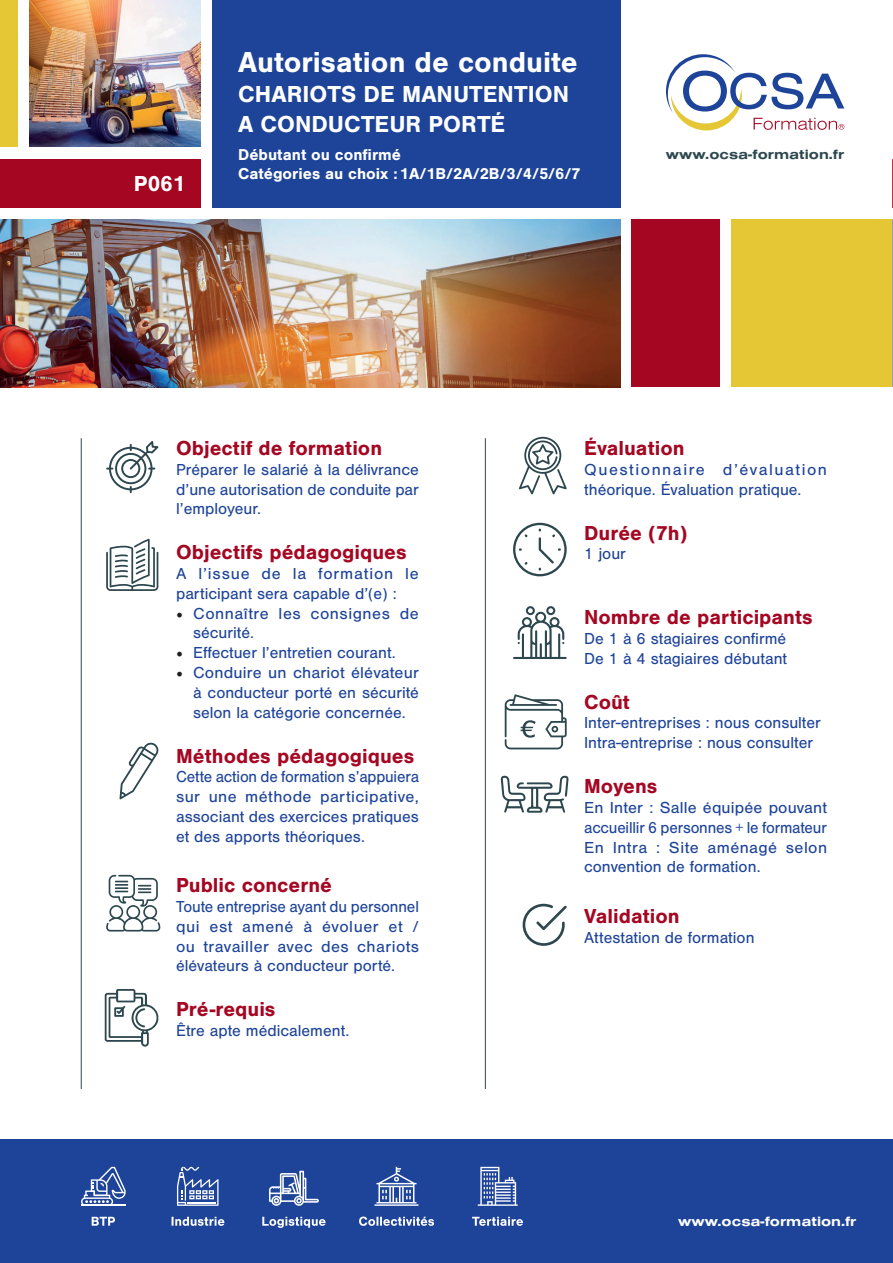
<style>
.page{position:relative;width:893px;height:1263px;background:#fff}
.page>*{position:absolute;margin:0;border:0;box-sizing:border-box;transform-origin:0 0}
.t1{font:700 30px "Nimbus San";color:#fff}
.t2{font:700 24px/30px "Nimbus San";color:#fff}
.t3{font:700 22.5px "Nimbus San";color:#fff}
.t4{font:700 21px "Nimbus San";color:#a50723}
.t5{font:16.5px/19.8px "Nimbus San";color:#1e4499;text-align:justify}
.t6{font:16.5px/19.8px "Nimbus San";letter-spacing:.03em;color:#1e4499}
.t7{font:700 16.35px/19.5px "Nimbus San";color:#fff}
.t8{font:700 13.95px "Nimbus San Ext";color:#2d474e}
.t9{font:700 13.95px "Nimbus San Ext";color:#fff}
.s1{font-family:"Minion Pro";font-size:18px;color:#231f20}
</style>
<div class="page">
<div style="left:0;top:0;width:18px;height:147px;background:#e5c735"></div>
<div style="left:731px;top:219px;width:161px;height:168px;background:#e5c735"></div>
<div style="left:212px;top:0;width:408px;height:208px;background:#1e4499"></div>
<div style="left:0;top:159px;width:200px;height:49px;background:#a50723"></div>
<div style="left:632px;top:219px;width:88px;height:168px;background:#a50723"></div>
<img style="left:29px;top:0;width:171px;height:147px">
<svg style="left:666px;top:54px;width:178px;height:76px"></svg>
<img style="left:0;top:219px;width:620px;height:168px">
<div style="left:0;top:1139px;width:893px;height:124px;background:#1e4499"></div>
<svg style="left:172px;top:1217px;width:52px;height:9px"></svg>
<svg style="left:177px;top:1167px;width:42px;height:39px"></svg>
<svg style="left:81px;top:1167px;width:45px;height:37px"></svg>
<hr style="left:81px;top:1204px;width:45px;height:2px;background:#fff">
<svg style="left:92px;top:1217px;width:23px;height:9px"></svg>
<svg style="left:472px;top:1217px;width:51px;height:9px"></svg>
<svg style="left:478px;top:1167px;width:40px;height:39px"></svg>
<svg style="left:359px;top:1217px;width:75px;height:9px"></svg>
<svg style="left:374px;top:1167px;width:44px;height:39px"></svg>
<svg style="left:262px;top:1217px;width:63px;height:11px"></svg>
<svg style="left:269px;top:1171px;width:50px;height:35px"></svg>
<svg style="left:106px;top:441px;width:52px;height:52px"></svg>
<svg style="left:106px;top:539px;width:52px;height:52px"></svg>
<svg style="left:106px;top:875px;width:54px;height:57px"></svg>
<svg style="left:513px;top:523px;width:54px;height:53px"></svg>
<svg style="left:105px;top:989px;width:54px;height:58px"></svg>
<svg style="left:513px;top:606px;width:54px;height:53px"></svg>
<svg style="left:500px;top:775px;width:68px;height:38px"></svg>
<svg style="left:519px;top:437px;width:48px;height:57px"></svg>
<hr style="left:485px;top:438px;width:1px;height:651px;background:#2d474e">
<hr style="left:81px;top:438px;width:1px;height:651px;background:#2d474e">
<svg style="left:119px;top:742px;width:40px;height:57px"></svg>
<svg style="left:505px;top:694px;width:62px;height:55px"></svg>
<svg style="left:523px;top:904px;width:44px;height:42px"></svg>
<h3 class="t3" style="left:134px;top:175px;width:53px">P061</h3>
<h1 class="t1" style="left:238px;top:50px;width:341px">Autorisation de conduite</h1>
<h2 class="t2" style="left:238px;top:80px;width:332px">CHARIOTS DE MANUTENTION<br>A CONDUCTEUR PORTÉ</h2>
<p class="t7" style="left:238px;top:146px;width:344px">Débutant ou confirmé<br>Catégories au choix : 1A/1B/2A/2B/3/4/5/6/7</p>
<p class="t8" style="left:666px;top:145px;width:180px">www.ocsa-formation.fr</p>
<p class="t4" style="left:176px;top:440px;width:208px">Objectif de formation</p>
<p class="t5" style="left:176px;top:460px;width:244px">Préparer le salarié à la délivrance d’une autorisation de conduite par l’employeur.</p>
<p class="t4" style="left:176px;top:544px;width:232px">Objectifs pédagogiques</p>
<p class="t5" style="left:176px;top:565px;width:244px">A l’issue de la formation le participant sera capable d’(e) :</p>
<p class="t6" style="left:193px;top:604px;width:227px;text-indent:-17px"><span class="s1">•</span> Connaître les consignes de sécurité.</p>
<p class="t5" style="left:176px;top:644px;width:221px"><span class="s1">•</span> Effectuer l’entretien courant.</p>
<p class="t5" style="left:193px;top:664px;width:227px;text-indent:-17px"><span class="s1">•</span> Conduire un chariot élévateur à conducteur porté en sécurité selon la catégorie concernée.</p>
<p class="t4" style="left:176px;top:747px;width:240px">Méthodes pédagogiques</p>
<p class="t5" style="left:176px;top:768px;width:244px">Cette action de formation s’appuiera sur une méthode participative, associant des exercices pratiques et des apports théoriques.</p>
<p class="t4" style="left:176px;top:877px;width:157px">Public concerné</p>
<p class="t5" style="left:176px;top:898px;width:244px">Toute entreprise ayant du personnel qui est amené à évoluer et / ou travailler avec des chariots élévateurs à conducteur porté.</p>
<p class="t4" style="left:176px;top:1001px;width:101px">Pré-requis</p>
<p class="t5" style="left:176px;top:1022px;width:175px">Être apte médicalement.</p>
<p class="t4" style="left:584px;top:440px;width:102px">Évaluation</p>
<p class="t5" style="left:584px;top:460px;width:244px">Questionnaire d’évaluation théorique. Évaluation pratique.</p>
<p class="t4" style="left:584px;top:524px;width:105px">Durée (7h)</p>
<p class="t5" style="left:584px;top:545px;width:43px">1 jour</p>
<p class="t4" style="left:584px;top:609px;width:230px">Nombre de participants</p>
<p class="t5" style="left:584px;top:629px;width:204px">De 1 à 6 stagiaires confirmé<br>De 1 à 4 stagiaires débutant</p>
<p class="t4" style="left:584px;top:693px;width:47px">Coût</p>
<p class="t5" style="left:584px;top:714px;width:238px">Inter-entreprises : nous consulter<br>Intra-entreprise : nous consulter</p>
<p class="t4" style="left:584px;top:778px;width:75px">Moyens</p>
<p class="t5" style="left:584px;top:799px;width:244px">En Inter : Salle équipée pouvant accueillir 6 personnes + le formateur En Intra : Site aménagé selon convention de formation.</p>
<p class="t4" style="left:584px;top:908px;width:97px">Validation</p>
<p class="t5" style="left:584px;top:928px;width:172px">Attestation de formation</p>
<p class="t9" style="left:678px;top:1212px;width:180px">www.ocsa-formation.fr</p>
</div>
